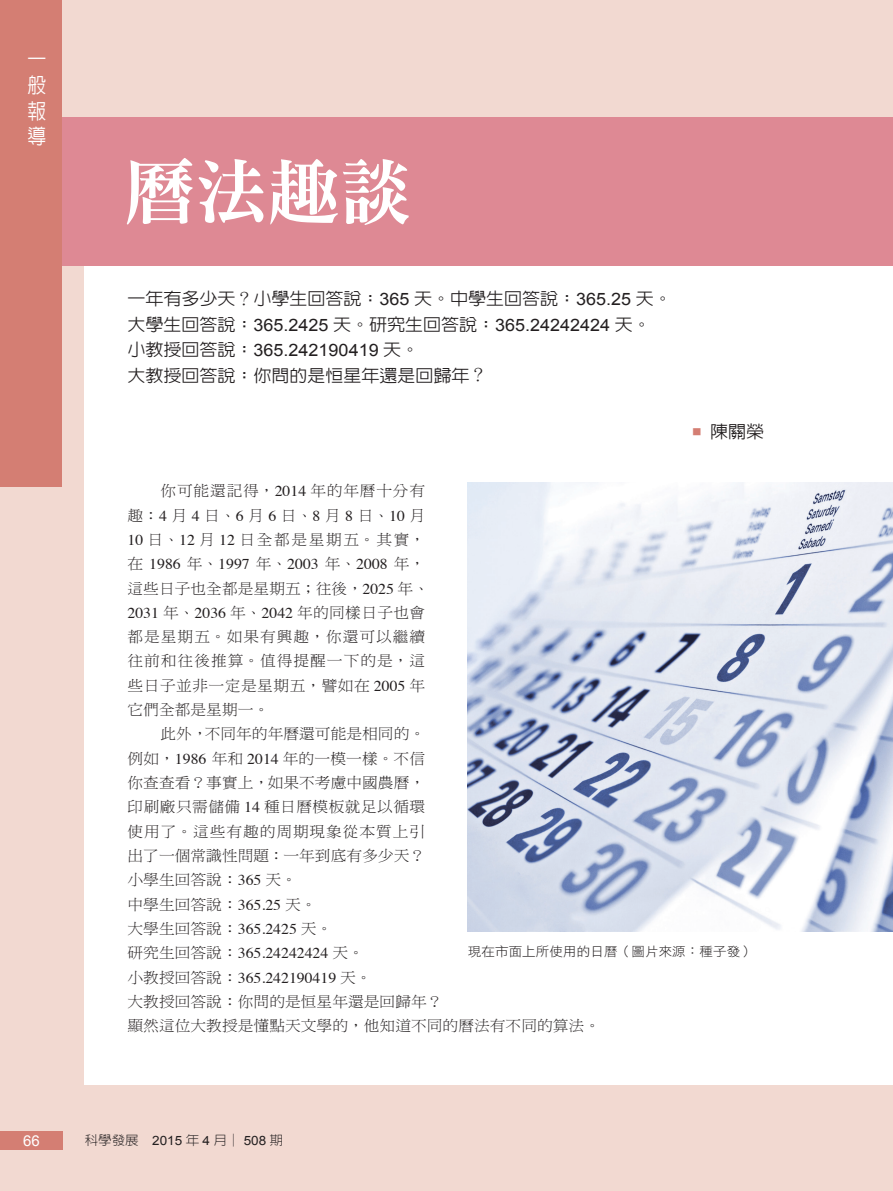
<style>
.page{position:relative;width:893px;height:1191px;background:#f2d9d1}
.page>*{position:absolute;margin:0;border:0;box-sizing:border-box;transform-origin:0 0}
.一般-單元大標{font:72px "DF Ming Std W9";color:#fff}
.t1{font:500 21px/25.7px "AR New Hei B5";color:#fff;text-align:justify;scale:.9 1}
.單元介紹{font:17.1px "Arial";color:#231f20;scale:1.05 1}
.單元介紹-2{font:500 17.1px "AR New Hei B5";color:#231f20;scale:1.05 1}
.專題_一般-___作者{font:500 17.1px "AR New Hei B5";color:#231f20;scale:1.05 1}
.內文{font:15px/24.3px "DF Ming Std W3";color:#231f20;text-align:justify;scale:1.05 1}
.內文-2{font:15px/24.3px "DF Ming Std W3";letter-spacing:.05em;color:#231f20;scale:1.05 1}
.內文-3{font:15px "Times";color:#231f20;scale:1.05 1}
.左頁碼{font:15px "Arial";color:#fff}
.圖說{font:12.9px "DF Hei Std W3";letter-spacing:.01em;color:#231f20;scale:1.05 1}
.t2{font:300 12.9px "AR New Hei B5";color:#231f20;scale:1.05 1}
.一般{font:700 8.55px "AR New Hei B5";color:#d47e73;scale:1.05 1}
.s1{font-family:"Ming Li U";font-weight:400}
.s2{font-weight:700}
.s3{font-family:"Arial";font-weight:400}
.s4{font-family:"AR New Hei B5";font-weight:500}
.s5{font-family:"AR New Hei B5";font-weight:700}
.s6{font-family:"Times"}
.s7{font-family:"DF Ming Std W3"}
</style>
<div class="page">
<div style="left:85px;top:118px;width:808px;height:966px;background:#fff"></div>
<div style="left:0;top:1131px;width:62px;height:18px;background:#d47e73"></div>
<div style="left:0;top:0;width:62px;height:487px;background:#d47e73"></div>
<hr style="left:892px;top:118px;width:1px;height:322px;background:#f8ebec">
<div style="left:62px;top:118px;width:831px;height:148px;background:#de8994"></div>
<img style="left:468px;top:483px;width:425px;height:448px">
<h2 class="t1" style="left:28px;top:47px;width:22px">一般報導</h2>
<p class="一般-單元大標" style="left:124px;top:153px;width:289px">曆法趣談</p>
<p class="單元介紹-2" style="left:128px;top:290px;width:520px">一年有多少天<span class="s1">？</span>小學生回答說<span class="s2">：</span><span class="s3">365</span> 天<span class="s2">。</span>中學生回答說<span class="s2">：</span><span class="s3">365.25</span> 天<span class="s2">。</span></p>
<p class="單元介紹" style="left:128px;top:313px;width:500px"><span class="s4">大學生回答說</span><span class="s5">：</span>365.2425 <span class="s4">天</span><span class="s5">。</span><span class="s4">研究生回答說</span><span class="s5">：</span>365.24242424 <span class="s4">天</span><span class="s5">。</span></p>
<p class="單元介紹" style="left:128px;top:339px;width:279px"><span class="s4">小教授回答說</span><span class="s5">：</span>365.242190419 <span class="s4">天</span><span class="s5">。</span></p>
<p class="單元介紹-2" style="left:128px;top:367px;width:344px">大教授回答說<span class="s2">：</span>你問的是恒星年還是回歸年<span class="s1">？</span></p>
<p class="一般" style="left:693px;top:427px;width:10px">■</p>
<p class="專題_一般-___作者" style="left:710px;top:423px;width:53px">陳關榮</p>
<p class="內文-2" style="left:128px;top:478px;width:289px;text-indent:33px">你可能還記得，<span class="s6">2014</span> 年的年曆十分有趣：<span class="s6">4</span>月<span class="s6">4</span>日、<span class="s6">6</span>月<span class="s6">6</span>日、<span class="s6">8</span>月<span class="s6">8</span>日、<span class="s6">10</span>月<br><span class="s6">10</span> 日、<span class="s6">12</span> 月 <span class="s6">12</span> 日全都是星期五。其實，在 <span class="s6">1986</span> 年、<span class="s6">1997</span> 年、<span class="s6">2003</span> 年、<span class="s6">2008</span> 年，這些日子也全都是星期五；往後，<span class="s6">2025</span> 年、<br><span class="s6">2031</span> 年、<span class="s6">2036</span> 年、<span class="s6">2042</span> 年的同樣日子也會都是星期五。如果有興趣，你還可以繼續往前和往後推算。值得提醒一下的是，這些日子並非一定是星期五，譬如在 <span class="s6">2005</span> 年它們全都是星期一。</p>
<p class="內文" style="left:128px;top:721px;width:285px;text-indent:33px">此外，不同年的年曆還可能是相同的。例如，<span class="s6">1986</span> 年和 <span class="s6">2014</span> 年的一模一樣。不信你查查看？事實上，如果不考慮中國農曆，印刷廠只需儲備 <span class="s6">14</span> 種日曆模板就足以循環使用了。這些有趣的周期現象從本質上引出了一個常識性問題：一年到底有多少天？</p>
<p class="內文" style="left:128px;top:867px;width:163px">小學生回答說：<span class="s6">365</span> 天。</p>
<p class="內文" style="left:128px;top:891px;width:181px">中學生回答說：<span class="s6">365.25</span> 天。</p>
<p class="內文" style="left:128px;top:916px;width:196px">大學生回答說：<span class="s6">365.2425</span> 天。</p>
<p class="內文-3" style="left:128px;top:939px;width:226px"><span class="s7">研究生回答說：</span>365.24242424 <span class="s7">天。</span></p>
<p class="內文-3" style="left:128px;top:963px;width:234px"><span class="s7">小教授回答說：</span>365.242190419 <span class="s7">天。</span></p>
<p class="內文" style="left:128px;top:989px;width:301px">大教授回答說：你問的是恒星年還是回歸年？</p>
<p class="內文" style="left:128px;top:1013px;width:451px">顯然這位大教授是懂點天文學的，他知道不同的曆法有不同的算法。</p>
<p class="圖說" style="left:468px;top:944px;width:274px">現在市面上所使用的日曆（圖片來源：種子發）</p>
<p class="左頁碼" style="left:23px;top:1131px;width:18px">66</p>
<p class="t2" style="left:85px;top:1133px;width:190px">科學發展　<span class="s3">2015</span> 年 <span class="s3">4</span> 月│ <span class="s3">508</span> 期</p>
</div>
